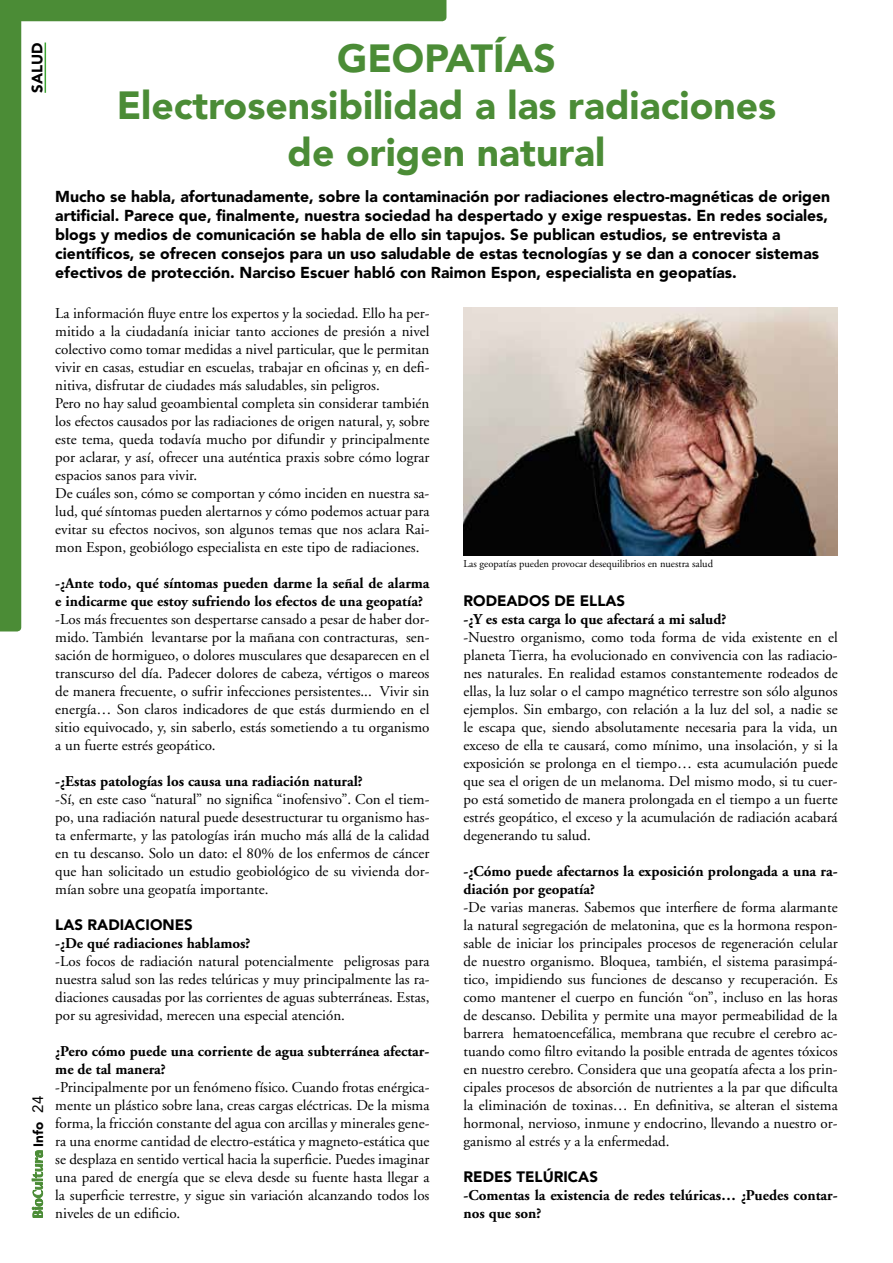
<style>
.page{position:relative;width:893px;height:1263px;background:#fff}
.page>*{position:absolute;margin:0;border:0;box-sizing:border-box;transform-origin:0 0}
.t1{font:900 39px/46.8px "Avenir";color:#4b8c36;text-align:center}
.t2{font:900 15.75px/18.9px "Avenir";color:#000}
.t3{font:15px/18px "Adobe Garamond";color:#000;text-align:justify}
.t4{font:700 15px/18px "Adobe Garamond";color:#000}
.t5{font:900 15px "Avenir";color:#000}
.t6{font:900 13.5px "Avenir";color:#000}
.t7{font:10.5px "Adobe Garamond";color:#000}
.s1{font-weight:400;font-size:15px}
</style>
<div class="page">
<svg style="left:0;top:0;width:446px;height:631px"></svg>
<svg style="left:32px;top:1150px;width:11px;height:68px"></svg>
<hr style="left:45px;top:43px;width:1px;height:50px;background:#3fa535">
<img style="left:463px;top:307px;width:375px;height:249px">
<p class="t5" style="left:28px;top:93px;width:52px;rotate:-90deg">SALUD</p>
<p class="t6" style="left:30px;top:1147px;width:52px;rotate:-90deg">Info <span class="s1">24</span></p>
<h1 class="t1" style="left:117px;top:35px;width:661px">GEOPATÍAS<br>Electrosensibilidad a las radiaciones de origen natural</h1>
<p class="t2" style="left:55px;top:187px;width:776px">Mucho se habla, afortunadamente, sobre la contaminación por radiaciones electro-magnéticas de origen artificial. Parece que, finalmente, nuestra sociedad ha despertado y exige respuestas. En redes sociales, blogs y medios de comunicación se habla de ello sin tapujos. Se publican estudios, se entrevista a científicos, se ofrecen consejos para un uso saludable de estas tecnologías y se dan a conocer sistemas efectivos de protección. Narciso Escuer habló con Raimon Espon, especialista en geopatías.</p>
<p class="t3" style="left:55px;top:305px;width:376px;text-align:left">La información fluye entre los expertos y la sociedad. Ello ha per&shy;mitido a la ciudadanía iniciar tanto acciones de presión a nivel colectivo como tomar medidas a nivel particular, que le permitan vivir en casas, estudiar en escuelas, trabajar en oficinas y, en defi&shy;nitiva, disfrutar de ciudades más saludables, sin peligros.<br>Pero no hay salud geoambiental completa sin considerar también los efectos causados por las radiaciones de origen natural, y, sobre este tema, queda todavía mucho por difundir y principalmente por aclarar, y así, ofrecer una auténtica praxis sobre cómo lograr espacios sanos para vivir.<br>De cuáles son, cómo se comportan y cómo inciden en nuestra sa&shy;lud, qué síntomas pueden alertarnos y cómo podemos actuar para evitar su efectos nocivos, son algunos temas que nos aclara Rai&shy;mon Espon, geobiólogo especialista en este tipo de radiaciones.</p>
<p class="t4" style="left:55px;top:575px;width:376px">-¿Ante todo, qué síntomas pueden darme la señal de alarma e indicarme que estoy sufriendo los efectos de una geopatía?</p>
<p class="t3" style="left:55px;top:611px;width:376px">-Los más frecuentes son despertarse cansado a pesar de haber dor&shy;mido. También levantarse por la mañana con contracturas, sen&shy;sación de hormigueo, o dolores musculares que desaparecen en el transcurso del día. Padecer dolores de cabeza, vértigos o mareos de manera frecuente, o sufrir infecciones persistentes... Vivir sin energía… Son claros indicadores de que estás durmiendo en el sitio equivocado, y, sin saberlo, estás sometiendo a tu organismo a un fuerte estrés geopático.</p>
<p class="t4" style="left:55px;top:773px;width:309px">-¿Estas patologías los causa una radiación natural?</p>
<p class="t3" style="left:55px;top:791px;width:376px">-Sí, en este caso “natural” no significa “inofensivo”. Con el tiem&shy;po, una radiación natural puede desestructurar tu organismo has&shy;ta enfermarte, y las patologías irán mucho más allá de la calidad en tu descanso. Solo un dato: el 80% de los enfermos de cáncer que han solicitado un estudio geobiológico de su vivienda dor&shy;mían sobre una geopatía importante.</p>
<p class="t5" style="left:55px;top:916px;width:139px">LAS RADIACIONES</p>
<p class="t4" style="left:55px;top:935px;width:197px">-¿De qué radiaciones hablamos?</p>
<p class="t3" style="left:55px;top:953px;width:376px">-Los focos de radiación natural potencialmente peligrosas para nuestra salud son las redes telúricas y muy principalmente las ra&shy;diaciones causadas por las corrientes de aguas subterráneas. Estas, por su agresividad, merecen una especial atención.</p>
<p class="t4" style="left:55px;top:1043px;width:376px">¿Pero cómo puede una corriente de agua subterránea afectar&shy;me de tal manera?</p>
<p class="t3" style="left:55px;top:1079px;width:376px">-Principalmente por un fenómeno físico. Cuando frotas enérgica&shy;mente un plástico sobre lana, creas cargas eléctricas. De la misma forma, la fricción constante del agua con arcillas y minerales gene&shy;ra una enorme cantidad de electro-estática y magneto-estática que se desplaza en sentido vertical hacia la superficie. Puedes imaginar una pared de energía que se eleva desde su fuente hasta llegar a la superficie terrestre, y sigue sin variación alcanzando todos los niveles de un edificio.</p>
<p class="t7" style="left:463px;top:558px;width:251px">Las geopatías pueden provocar desequilibrios en nuestra salud</p>
<p class="t5" style="left:463px;top:592px;width:163px">RODEADOS DE ELLAS</p>
<p class="t4" style="left:463px;top:611px;width:264px">-¿Y es esta carga lo que afectará a mi salud?</p>
<p class="t3" style="left:463px;top:629px;width:376px">-Nuestro organismo, como toda forma de vida existente en el planeta Tierra, ha evolucionado en convivencia con las radiacio&shy;nes naturales. En realidad estamos constantemente rodeados de ellas, la luz solar o el campo magnético terrestre son sólo algunos ejemplos. Sin embargo, con relación a la luz del sol, a nadie se le escapa que, siendo absolutamente necesaria para la vida, un exceso de ella te causará, como mínimo, una insolación, y si la exposición se prolonga en el tiempo… esta acumulación puede que sea el origen de un melanoma. Del mismo modo, si tu cuer&shy;po está sometido de manera prolongada en el tiempo a un fuerte estrés geopático, el exceso y la acumulación de radiación acabará degenerando tu salud.</p>
<p class="t4" style="left:463px;top:863px;width:376px">-¿Cómo puede afectarnos la exposición prolongada a una ra&shy;diación por geopatía?</p>
<p class="t3" style="left:463px;top:899px;width:376px">-De varias maneras. Sabemos que interfiere de forma alarmante la natural segregación de melatonina, que es la hormona respon&shy;sable de iniciar los principales procesos de regeneración celular de nuestro organismo. Bloquea, también, el sistema parasimpá&shy;tico, impidiendo sus funciones de descanso y recuperación. Es como mantener el cuerpo en función “on”, incluso en las horas de descanso. Debilita y permite una mayor permeabilidad de la barrera hematoencefálica, membrana que recubre el cerebro ac&shy;tuando como filtro evitando la posible entrada de agentes tóxicos en nuestro cerebro. Considera que una geopatía afecta a los prin&shy;cipales procesos de absorción de nutrientes a la par que dificulta la eliminación de toxinas… En definitiva, se alteran el sistema hormonal, nervioso, inmune y endocrino, llevando a nuestro or&shy;ganismo al estrés y a la enfermedad.</p>
<p class="t5" style="left:463px;top:1168px;width:136px">REDES TELÚRICAS</p>
<p class="t4" style="left:463px;top:1187px;width:376px">-Comentas la existencia de redes telúricas… ¿Puedes contar&shy;nos que son?</p>
</div>
